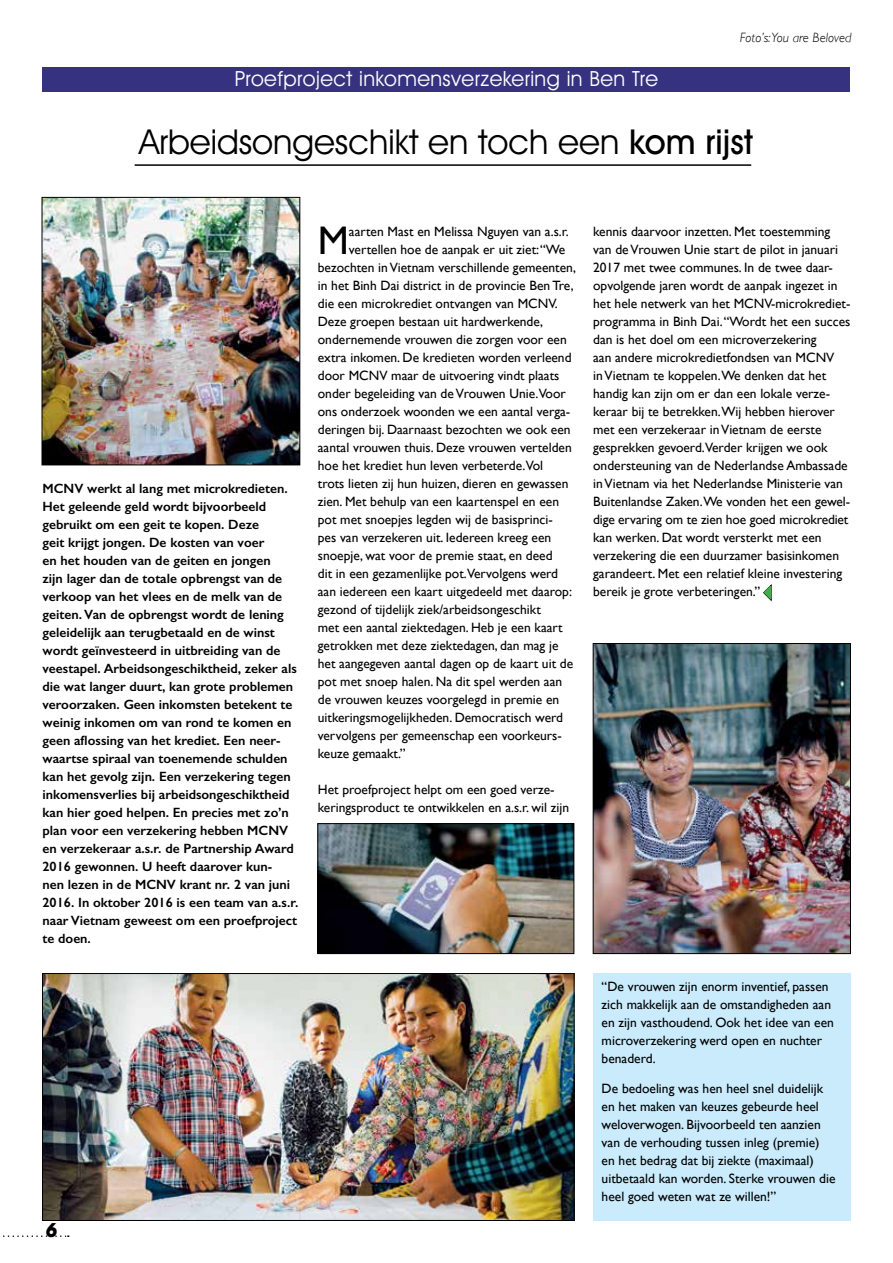
<style>
.page{position:relative;width:893px;height:1263px;background:#fff}
.page>*{position:absolute;margin:0;border:0;box-sizing:border-box;transform-origin:0 0}
.t1{font:39.9px "Gill Sans";color:#000}
.t2{font:34.5px "Avant Garde IT Cby BT";color:#000}
.t3{font:21px "Avant Garde IT Cby BT";letter-spacing:.02em;color:#fff}
.t4{font:italic 700 19.65px "Avant Garde IT Cby BT";color:#000}
.t5{font:13.5px/18px "Gill Sans";color:#000}
.t6{font:600 13.5px/18px "Gill Sans";color:#000}
.t7{font:italic 300 13.5px "Gill Sans";color:#000}
.s1{font-weight:500}
</style>
<div class="page">
<svg style="left:3px;top:1235px;width:66px;height:2px"></svg>
<div style="left:43px;top:67px;width:807px;height:24px;background:#36327f"></div>
<hr style="left:135px;top:164px;width:616px;height:2px;background:#000">
<img style="left:44px;top:975px;width:528px;height:244px">
<div style="left:42px;top:973px;width:532px;height:248px;border:1px solid #000"></div>
<img style="left:319px;top:825px;width:253px;height:127px">
<div style="left:317px;top:823px;width:257px;height:131px;border:1px solid #000"></div>
<img style="left:595px;top:645px;width:254px;height:307px">
<div style="left:593px;top:643px;width:258px;height:311px;border:1px solid #000"></div>
<img style="left:44px;top:199px;width:254px;height:264px">
<div style="left:42px;top:197px;width:258px;height:268px;border:1px solid #000"></div>
<div style="left:593px;top:973px;width:257px;height:248px;background:#c9ebfc"></div>
<svg style="left:763px;top:584px;width:9px;height:17px"></svg>
<h3 class="t3" style="left:235px;top:66px;width:425px">Proefproject inkomensverzekering in Ben Tre</h3>
<p class="t7" style="left:740px;top:30px;width:113px">Foto’s:You are Beloved</p>
<h2 class="t2" style="left:139px;top:121px;width:616px">Arbeidsongeschikt en toch een <span class="s1">kom rijst</span></h2>
<p class="t6" style="left:43px;top:479px;width:257px">MCNV werkt al lang met microkredieten.<br>Het geleende geld wordt bijvoorbeeld gebruikt om een geit te kopen. Deze<br>geit krijgt jongen. De kosten van voer<br>en het houden van de geiten en jongen<br>zijn lager dan de totale opbrengst van de verkoop van het vlees en de melk van de geiten. Van de opbrengst wordt de lening geleidelijk aan terugbetaald en de winst wordt geïnvesteerd in uitbreiding van de veestapel. Arbeidsongeschiktheid, zeker als die wat langer duurt, kan grote problemen veroorzaken. Geen inkomsten betekent te weinig inkomen om van rond te komen en geen aflossing van het krediet. Een neer&shy;waartse spiraal van toenemende schulden kan het gevolg zijn. Een verzekering tegen inkomensverlies bij arbeidsongeschiktheid kan hier goed helpen. En precies met zo’n plan voor een verzekering hebben MCNV en verzekeraar a.s.r. de Partnership Award 2016 gewonnen. U heeft daarover kun-<br>nen lezen in de MCNV krant nr. 2 van juni 2016. In oktober 2016 is een team van a.s.r. naar Vietnam geweest om een proefproject te doen.</p>
<h3 class="t4" style="left:46px;top:1218px;width:13px">6</h3>
<h1 class="t1" style="left:318px;top:217px;width:33px">M</h1>
<p class="t5" style="left:349px;top:222px;width:221px">aarten Mast en Melissa Nguyen van a.s.r.</p>
<p class="t5" style="left:349px;top:240px;width:218px">vertellen hoe de aanpak er uit ziet: “We</p>
<p class="t5" style="left:318px;top:258px;width:260px">bezochten in Vietnam verschillende gemeenten,</p>
<p class="t5" style="left:318px;top:276px;width:257px">in het Binh Dai district in de provincie Ben Tre,</p>
<p class="t5" style="left:318px;top:294px;width:241px">die een microkrediet ontvangen van MCNV.</p>
<p class="t5" style="left:318px;top:312px;width:227px">Deze groepen bestaan uit hardwerkende,</p>
<p class="t5" style="left:318px;top:330px;width:250px">ondernemende vrouwen die zorgen voor een</p>
<p class="t5" style="left:318px;top:348px;width:255px">extra inkomen. De kredieten worden verleend</p>
<p class="t5" style="left:318px;top:366px;width:243px">door MCNV maar de uitvoering vindt plaats</p>
<p class="t5" style="left:318px;top:384px;width:249px">onder begeleiding van de Vrouwen Unie.Voor</p>
<p class="t5" style="left:318px;top:402px;width:254px">ons onderzoek woonden we een aantal verga-</p>
<p class="t5" style="left:318px;top:420px;width:254px">deringen bij. Daarnaast bezochten we ook een</p>
<p class="t5" style="left:318px;top:438px;width:255px">aantal vrouwen thuis. Deze vrouwen vertelden</p>
<p class="t5" style="left:318px;top:456px;width:227px">hoe het krediet hun leven verbeterde.Vol</p>
<p class="t5" style="left:318px;top:474px;width:252px">trots lieten zij hun huizen, dieren en gewassen</p>
<p class="t5" style="left:318px;top:492px;width:243px">zien. Met behulp van een kaartenspel en een</p>
<p class="t5" style="left:318px;top:510px;width:236px">pot met snoepjes legden wij de basisprinci-</p>
<p class="t5" style="left:318px;top:528px;width:235px">pes van verzekeren uit. Iedereen kreeg een</p>
<p class="t5" style="left:318px;top:546px;width:236px">snoepje, wat voor de premie staat, en deed</p>
<p class="t5" style="left:318px;top:564px;width:242px">dit in een gezamenlijke pot.Vervolgens werd</p>
<p class="t5" style="left:318px;top:582px;width:256px">aan iedereen een kaart uitgedeeld met daarop:</p>
<p class="t5" style="left:318px;top:600px;width:225px">gezond of tijdelijk ziek/arbeidsongeschikt</p>
<p class="t5" style="left:318px;top:618px;width:246px">met een aantal ziektedagen. Heb je een kaart</p>
<p class="t5" style="left:318px;top:636px;width:242px">getrokken met deze ziektedagen, dan mag je</p>
<p class="t5" style="left:318px;top:654px;width:257px">het aangegeven aantal dagen op de kaart uit de</p>
<p class="t5" style="left:318px;top:672px;width:246px">pot met snoep halen. Na dit spel werden aan</p>
<p class="t5" style="left:318px;top:690px;width:243px">de vrouwen keuzes voorgelegd in premie en</p>
<p class="t5" style="left:318px;top:708px;width:247px">uitkeringsmogelijkheden. Democratisch werd</p>
<p class="t5" style="left:318px;top:726px;width:245px">vervolgens per gemeenschap een voorkeurs-</p>
<p class="t5" style="left:318px;top:744px;width:89px">keuze gemaakt.”</p>
<p class="t5" style="left:318px;top:780px;width:253px">Het proefproject helpt om een goed verze&shy;keringsproduct te ontwikkelen en a.s.r. wil zijn</p>
<p class="t5" style="left:593px;top:222px;width:259px">kennis daarvoor inzetten. Met toestemming van de Vrouwen Unie start de pilot in januari 2017 met twee communes. In de twee daar&shy;opvolgende jaren wordt de aanpak ingezet in het hele netwerk van het MCNV-microkrediet&shy;programma in Binh Dai. “Wordt het een succes dan is het doel om een microverzekering<br>aan andere microkredietfondsen van MCNV<br>in Vietnam te koppelen.We denken dat het handig kan zijn om er dan een lokale verze&shy;keraar bij te betrekken.Wij hebben hierover met een verzekeraar in Vietnam de eerste gesprekken gevoerd.Verder krijgen we ook ondersteuning van de Nederlandse Ambassade in Vietnam via het Nederlandse Ministerie van Buitenlandse Zaken.We vonden het een gewel&shy;dige ervaring om te zien hoe goed microkrediet kan werken. Dat wordt versterkt met een verzekering die een duurzamer basisinkomen garandeert. Met een relatief kleine investering bereik je grote verbeteringen.”</p>
<p class="t5" style="left:602px;top:978px;width:234px">“De vrouwen zijn enorm inventief, passen zich makkelijk aan de omstandigheden aan en zijn vasthoudend. Ook het idee van een microverzekering werd open en nuchter benaderd.</p>
<p class="t5" style="left:602px;top:1080px;width:235px">De bedoeling was hen heel snel duidelijk en het maken van keuzes gebeurde heel weloverwogen. Bijvoorbeeld ten aanzien van de verhouding tussen inleg (premie) en het bedrag dat bij ziekte (maximaal) uitbetaald kan worden. Sterke vrouwen die heel goed weten wat ze willen!”</p>
</div>
